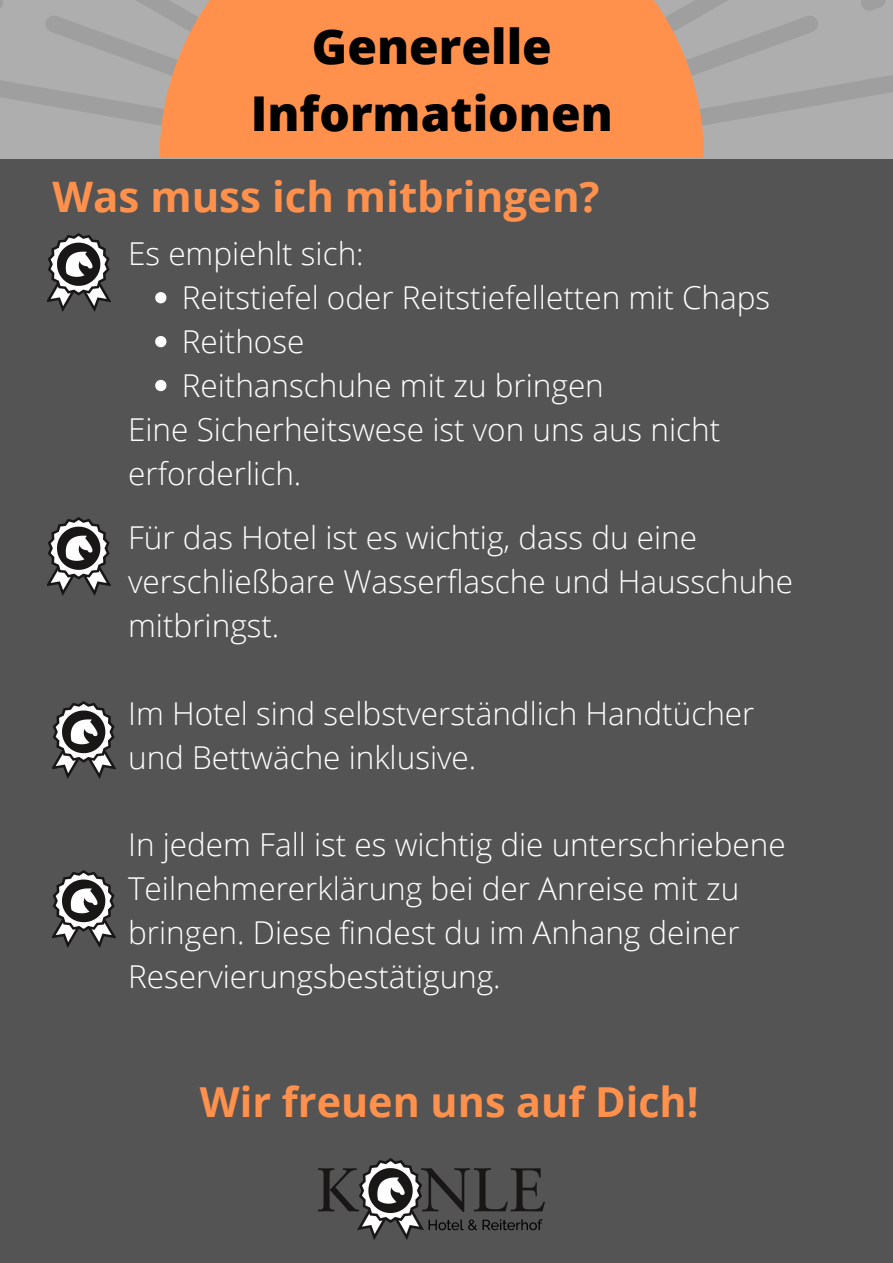
<style>
.page{position:relative;width:893px;height:1263px;background:#545454}
.page>*{position:absolute;margin:0;border:0;box-sizing:border-box;transform-origin:0 0}
.t1{font:800 48px/67px "Open Sans";color:#000;text-align:center}
.t2{font:700 42px "Open Sans";color:#ff914d}
.t3{font:700 41.33px "Open Sans";color:#ff914d}
.t4{font:300 31.5px/43.9px "Open Sans";color:#fff}
</style>
<div class="page">
<img style="left:319px;top:1158px;width:226px;height:81px">
<div style="left:0;top:0;width:893px;height:158px;background:#aeaeae"></div>
<svg style="left:0;top:0;width:160px;height:125px"></svg>
<svg style="left:704px;top:0;width:189px;height:125px"></svg>
<div style="left:160px;top:0;width:544px;height:158px;background:#ff914d"></div>
<svg style="left:155px;top:292px;width:11px;height:11px"></svg>
<svg style="left:155px;top:336px;width:11px;height:11px"></svg>
<svg style="left:155px;top:380px;width:11px;height:11px"></svg>
<img style="left:48px;top:234px;width:62px;height:77px">
<img style="left:48px;top:518px;width:62px;height:77px">
<img style="left:53px;top:701px;width:62px;height:77px">
<img style="left:53px;top:870px;width:62px;height:77px">
<h1 class="t1" style="left:251px;top:12px;width:364px">Generelle<br>Informationen</h1>
<h2 class="t2" style="left:53px;top:167px;width:548px">Was muss ich mitbringen?</h2>
<p class="t4" style="left:128px;top:231px;width:237px">Es empiehlt sich:</p>
<p class="t4" style="left:182px;top:275px;width:590px">Reitstiefel oder Reitstiefelletten mit Chaps<br>Reithose<br>Reithanschuhe mit zu bringen</p>
<p class="t4" style="left:128px;top:406px;width:593px">Eine Sicherheitswese ist von uns aus nicht erforderlich.</p>
<p class="t4" style="left:128px;top:515px;width:666px">Für das Hotel ist es wichtig, dass du eine verschließbare Wasserflasche und Hausschuhe mitbringst.</p>
<p class="t4" style="left:128px;top:690px;width:628px">Im Hotel sind selbstverständlich Handtücher und Bettwäche inklusive.</p>
<p class="t4" style="left:128px;top:822px;width:659px">In jedem Fall ist es wichtig die unterschriebene Teilnehmererklärung bei der Anreise mit zu bringen. Diese findest du im Anhang deiner Reservierungsbestätigung.</p>
<h3 class="t3" style="left:200px;top:1073px;width:500px">Wir freuen uns auf Dich!</h3>
</div>
